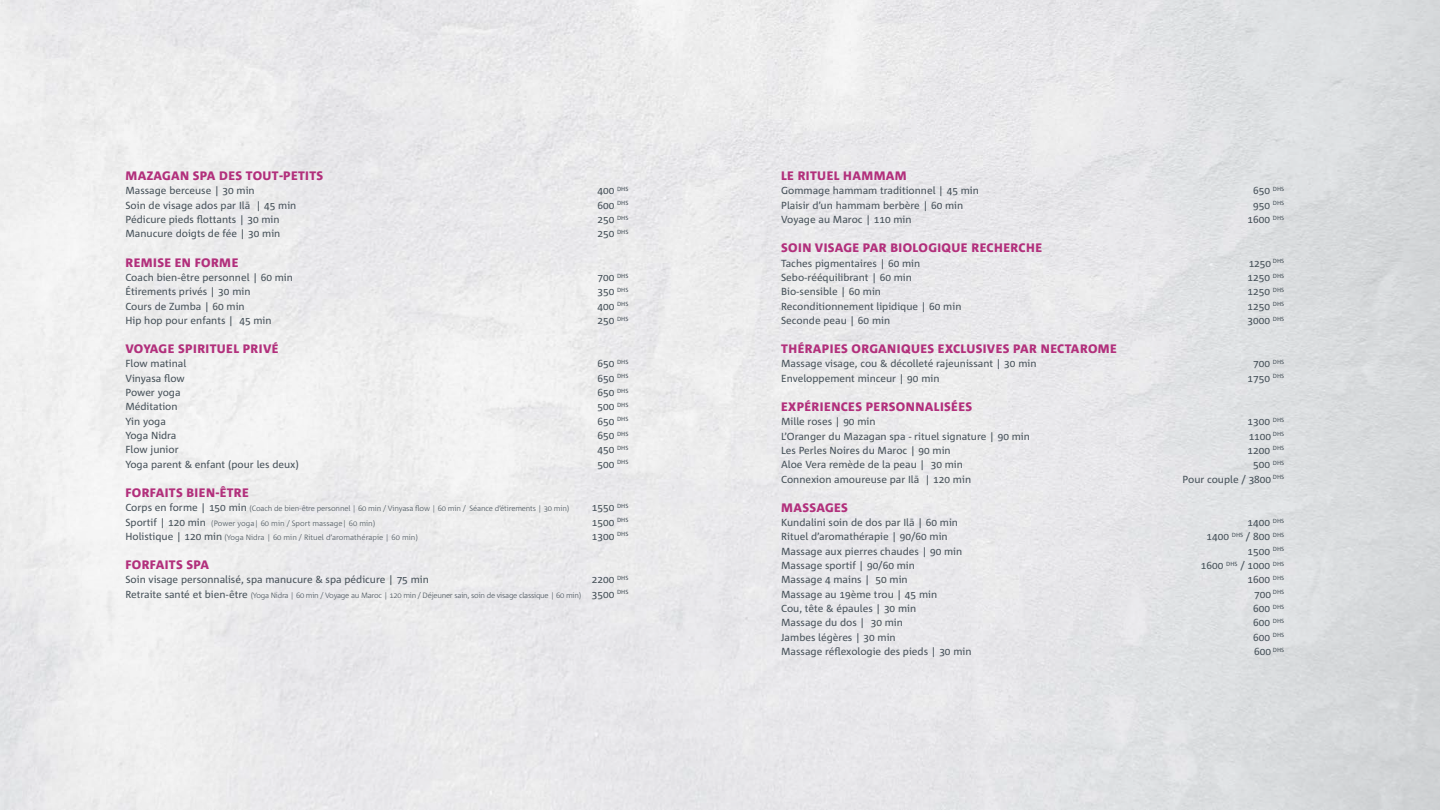
<style>
.page{position:relative;width:1440px;height:810px;background:#fff}
.page>*{position:absolute;margin:0;border:0;box-sizing:border-box;transform-origin:0 0}
.t1{font:800 12.3px "Corpid C1 s";color:#b2307c}
.t2{font:10.27px "Corpid C1 s";color:#48535b}
.t3{font:300 7.65px "Corpid C1 s";letter-spacing:-.02em;color:#48535b}
.t4{font:300 7.65px "Corpid C1 s";color:#48535b}
.s1{font-weight:400;font-size:10.27px}
</style>
<div class="page">
<p class="t1" style="left:125px;top:168px;width:200px">MAZAGAN SPA DES TOUT-PETITS</p>
<p class="t2" style="left:125px;top:184px;width:131px">Massage berceuse | 30 min</p>
<p class="t2" style="left:597px;top:184px;width:32px">400 <sup>DHS</sup></p>
<p class="t2" style="left:125px;top:199px;width:172px">Soin de visage ados par Ilā | 45 min</p>
<p class="t2" style="left:597px;top:199px;width:32px">600 <sup>DHS</sup></p>
<p class="t2" style="left:125px;top:213px;width:156px">Pédicure pieds flottants | 30 min</p>
<p class="t2" style="left:597px;top:213px;width:32px">250 <sup>DHS</sup></p>
<p class="t2" style="left:125px;top:227px;width:156px">Manucure doigts de fée | 30 min</p>
<p class="t2" style="left:597px;top:227px;width:32px">250 <sup>DHS</sup></p>
<p class="t1" style="left:125px;top:255px;width:115px">REMISE EN FORME</p>
<p class="t2" style="left:125px;top:271px;width:169px">Coach bien-être personnel | 60 min</p>
<p class="t2" style="left:597px;top:271px;width:32px">700 <sup>DHS</sup></p>
<p class="t2" style="left:125px;top:285px;width:127px">Étirements privés | 30 min</p>
<p class="t2" style="left:597px;top:285px;width:32px">350 <sup>DHS</sup></p>
<p class="t2" style="left:125px;top:300px;width:121px">Cours de Zumba | 60 min</p>
<p class="t2" style="left:597px;top:300px;width:32px">400 <sup>DHS</sup></p>
<p class="t2" style="left:125px;top:314px;width:148px">Hip hop pour enfants | 45 min</p>
<p class="t2" style="left:597px;top:314px;width:32px">250 <sup>DHS</sup></p>
<p class="t1" style="left:125px;top:341px;width:155px">VOYAGE SPIRITUEL PRIVÉ</p>
<p class="t2" style="left:125px;top:357px;width:62px">Flow matinal</p>
<p class="t2" style="left:597px;top:357px;width:32px">650 <sup>DHS</sup></p>
<p class="t2" style="left:125px;top:372px;width:61px">Vinyasa flow</p>
<p class="t2" style="left:597px;top:372px;width:32px">650 <sup>DHS</sup></p>
<p class="t2" style="left:125px;top:386px;width:57px">Power yoga</p>
<p class="t2" style="left:597px;top:386px;width:32px">650 <sup>DHS</sup></p>
<p class="t2" style="left:125px;top:400px;width:54px">Méditation</p>
<p class="t2" style="left:597px;top:400px;width:32px">500 <sup>DHS</sup></p>
<p class="t2" style="left:125px;top:415px;width:42px">Yin yoga</p>
<p class="t2" style="left:597px;top:415px;width:32px">650 <sup>DHS</sup></p>
<p class="t2" style="left:125px;top:429px;width:53px">Yoga Nidra</p>
<p class="t2" style="left:597px;top:429px;width:32px">650 <sup>DHS</sup></p>
<p class="t2" style="left:125px;top:443px;width:55px">Flow junior</p>
<p class="t2" style="left:597px;top:443px;width:32px">450 <sup>DHS</sup></p>
<p class="t2" style="left:125px;top:458px;width:175px">Yoga parent &amp; enfant (pour les deux)</p>
<p class="t2" style="left:597px;top:458px;width:32px">500 <sup>DHS</sup></p>
<p class="t1" style="left:125px;top:485px;width:125px">FORFAITS BIEN-ÊTRE</p>
<p class="t3" style="left:125px;top:504px;width:445px"><span class="s1">Corps en forme | 150 min</span> (Coach de bien-être personnel | 60 min / Vinyasa flow | 60 min / Séance d’étirements | 30 min)</p>
<p class="t2" style="left:592px;top:501px;width:38px">1550 <sup>DHS</sup></p>
<p class="t4" style="left:125px;top:518px;width:251px"><span class="s1">Sportif | 120 min</span> (Power yoga| 60 min / Sport massage| 60 min)</p>
<p class="t2" style="left:592px;top:516px;width:38px">1500 <sup>DHS</sup></p>
<p class="t4" style="left:125px;top:532px;width:294px"><span class="s1">Holistique | 120 min</span> (Yoga Nidra | 60 min / Rituel d’aromathérapie | 60 min)</p>
<p class="t2" style="left:592px;top:530px;width:38px">1300 <sup>DHS</sup></p>
<p class="t1" style="left:125px;top:557px;width:86px">FORFAITS SPA</p>
<p class="t2" style="left:125px;top:573px;width:305px">Soin visage personnalisé, spa manucure &amp; spa pédicure | 75 min</p>
<p class="t2" style="left:592px;top:573px;width:38px">2200 <sup>DHS</sup></p>
<p class="t3" style="left:125px;top:590px;width:504px"><span class="s1">Retraite santé et bien-être</span> (Yoga Nidra | 60 min / Voyage au Maroc | 120 min / Déjeuner sain, soin de visage classique | 60 min) <span class="s1">3500</span> <sup>DHS</sup></p>
<p class="t1" style="left:781px;top:168px;width:128px">LE RITUEL HAMMAM</p>
<p class="t2" style="left:781px;top:184px;width:199px">Gommage hammam traditionnel | 45 min</p>
<p class="t2" style="left:1253px;top:184px;width:32px">650 <sup>DHS</sup></p>
<p class="t2" style="left:781px;top:199px;width:184px">Plaisir d’un hammam berbère | 60 min</p>
<p class="t2" style="left:1253px;top:199px;width:32px">950 <sup>DHS</sup></p>
<p class="t2" style="left:781px;top:213px;width:132px">Voyage au Maroc | 110 min</p>
<p class="t2" style="left:1248px;top:213px;width:38px">1600 <sup>DHS</sup></p>
<p class="t1" style="left:781px;top:240px;width:263px">SOIN VISAGE PAR BIOLOGIQUE RECHERCHE</p>
<p class="t2" style="left:781px;top:257px;width:141px">Taches pigmentaires | 60 min</p>
<p class="t2" style="left:1249px;top:257px;width:37px">1250 <sup>DHS</sup></p>
<p class="t2" style="left:781px;top:271px;width:132px">Sebo-rééquilibrant | 60 min</p>
<p class="t2" style="left:1248px;top:271px;width:38px">1250 <sup>DHS</sup></p>
<p class="t2" style="left:781px;top:285px;width:101px">Bio-sensible | 60 min</p>
<p class="t2" style="left:1248px;top:285px;width:38px">1250 <sup>DHS</sup></p>
<p class="t2" style="left:781px;top:300px;width:182px">Reconditionnement lipidique | 60 min</p>
<p class="t2" style="left:1248px;top:300px;width:38px">1250 <sup>DHS</sup></p>
<p class="t2" style="left:781px;top:314px;width:110px">Seconde peau | 60 min</p>
<p class="t2" style="left:1248px;top:314px;width:38px">3000 <sup>DHS</sup></p>
<p class="t1" style="left:781px;top:341px;width:338px">THÉRAPIES ORGANIQUES EXCLUSIVES PAR NECTAROME</p>
<p class="t2" style="left:781px;top:357px;width:257px">Massage visage, cou &amp; décolleté rajeunissant | 30 min</p>
<p class="t2" style="left:1253px;top:357px;width:32px">700 <sup>DHS</sup></p>
<p class="t2" style="left:781px;top:372px;width:160px">Enveloppement minceur | 90 min</p>
<p class="t2" style="left:1248px;top:372px;width:38px">1750 <sup>DHS</sup></p>
<p class="t1" style="left:781px;top:399px;width:193px">EXPÉRIENCES PERSONNALISÉES</p>
<p class="t2" style="left:781px;top:415px;width:96px">Mille roses | 90 min</p>
<p class="t2" style="left:1248px;top:415px;width:38px">1300 <sup>DHS</sup></p>
<p class="t2" style="left:781px;top:429px;width:250px">L’Oranger du Mazagan spa - rituel signature | 90 min</p>
<p class="t2" style="left:1249px;top:429px;width:37px">1100 <sup>DHS</sup></p>
<p class="t2" style="left:781px;top:444px;width:171px">Les Perles Noires du Maroc | 90 min</p>
<p class="t2" style="left:1248px;top:444px;width:38px">1200 <sup>DHS</sup></p>
<p class="t2" style="left:781px;top:458px;width:183px">Aloe Vera remède de la peau | 30 min</p>
<p class="t2" style="left:1253px;top:458px;width:32px">500 <sup>DHS</sup></p>
<p class="t2" style="left:781px;top:472px;width:191px">Connexion amoureuse par Ilā | 120 min</p>
<p class="t2" style="left:1183px;top:472px;width:103px">Pour couple / 3800 <sup>DHS</sup></p>
<p class="t1" style="left:781px;top:500px;width:69px">MASSAGES</p>
<p class="t2" style="left:781px;top:516px;width:178px">Kundalini soin de dos par Ilā | 60 min</p>
<p class="t2" style="left:1248px;top:516px;width:38px">1400 <sup>DHS</sup></p>
<p class="t2" style="left:781px;top:530px;width:168px">Rituel d’aromathérapie | 90/60 min</p>
<p class="t2" style="left:1207px;top:530px;width:79px">1400 <sup>DHS</sup> / 800 <sup>DHS</sup></p>
<p class="t2" style="left:781px;top:545px;width:183px">Massage aux pierres chaudes | 90 min</p>
<p class="t2" style="left:1248px;top:545px;width:38px">1500 <sup>DHS</sup></p>
<p class="t2" style="left:781px;top:559px;width:135px">Massage sportif | 90/60 min</p>
<p class="t2" style="left:1201px;top:559px;width:85px">1600 <sup>DHS</sup> / 1000 <sup>DHS</sup></p>
<p class="t2" style="left:781px;top:573px;width:128px">Massage 4 mains | 50 min</p>
<p class="t2" style="left:1248px;top:573px;width:38px">1600 <sup>DHS</sup></p>
<p class="t2" style="left:781px;top:588px;width:157px">Massage au 19ème trou | 45 min</p>
<p class="t2" style="left:1254px;top:588px;width:31px">700 <sup>DHS</sup></p>
<p class="t2" style="left:781px;top:602px;width:137px">Cou, tête &amp; épaules | 30 min</p>
<p class="t2" style="left:1253px;top:602px;width:32px">600 <sup>DHS</sup></p>
<p class="t2" style="left:781px;top:616px;width:123px">Massage du dos | 30 min</p>
<p class="t2" style="left:1253px;top:616px;width:32px">600 <sup>DHS</sup></p>
<p class="t2" style="left:781px;top:631px;width:116px">Jambes légères | 30 min</p>
<p class="t2" style="left:1253px;top:631px;width:32px">600 <sup>DHS</sup></p>
<p class="t2" style="left:781px;top:645px;width:192px">Massage réflexologie des pieds | 30 min</p>
<p class="t2" style="left:1254px;top:645px;width:31px">600 <sup>DHS</sup></p>
</div>
